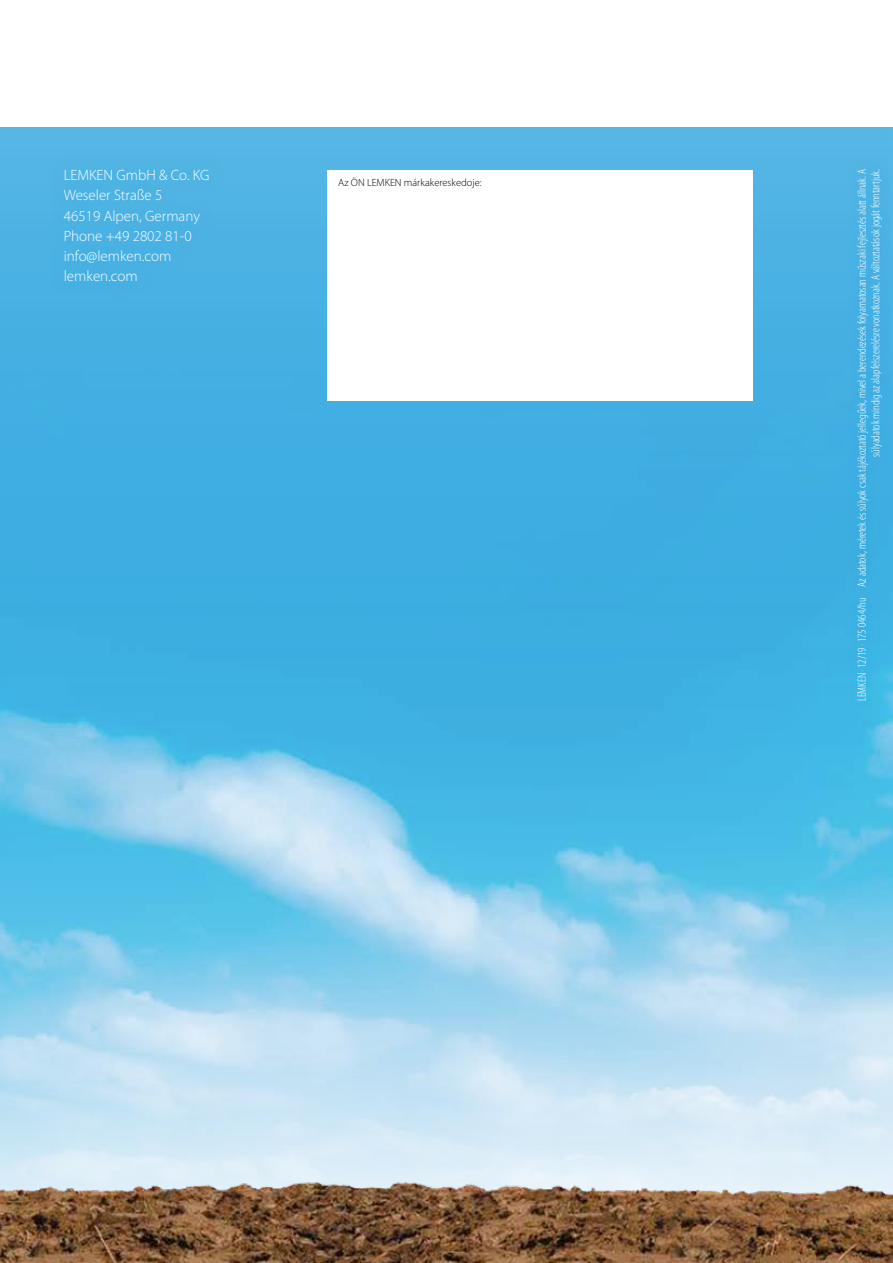
<style>
.page{position:relative;width:893px;height:1263px;background:#fff}
.page>*{position:absolute;margin:0;border:0;box-sizing:border-box;transform-origin:0 0}
.t1{font:300 15px/20.2px "Myriad Pro";color:#fff}
.t2{font:300 condensed 12px/13.5px "Myriad Pro";color:#fff;text-align:right}
.t3{font:300 10.5px "Myriad Pro";color:#000}
</style>
<div class="page">
<img style="left:0;top:128px;width:893px;height:1048px">
<div style="left:50px;top:155px;width:174px;height:141px;background:#4bb2e3"></div>
<div style="left:327px;top:170px;width:426px;height:231px;background:#fff"></div>
<div style="left:847px;top:159px;width:45px;height:553px;background:#009fe3;opacity:.5"></div>
<img style="left:0;top:1176px;width:893px;height:87px">
<p class="t1" style="left:64px;top:165px;width:147px">LEMKEN GmbH &amp; Co. KG<br>Weseler Straße 5<br>46519 Alpen, Germany<br>Phone +49 2802 81-0 info@lemken.com lemken.com</p>
<p class="t2" style="left:855px;top:701px;width:534px;rotate:-90deg">LEMKEN . 12/19 . 175 0464/hu Az adatok, méretek és súlyok csak tájékoztató jellegűek, mivel a berendezések folyamatosan műszaki fejlesztés alatt állnak. A súlyadatok mindig az alapfelszerelésre vonatkoznak. A változtatások jogát fenntartjuk.</p>
<p class="t3" style="left:338px;top:177px;width:145px">Az ÖN LEMKEN márkakereskedoje:</p>
</div>
